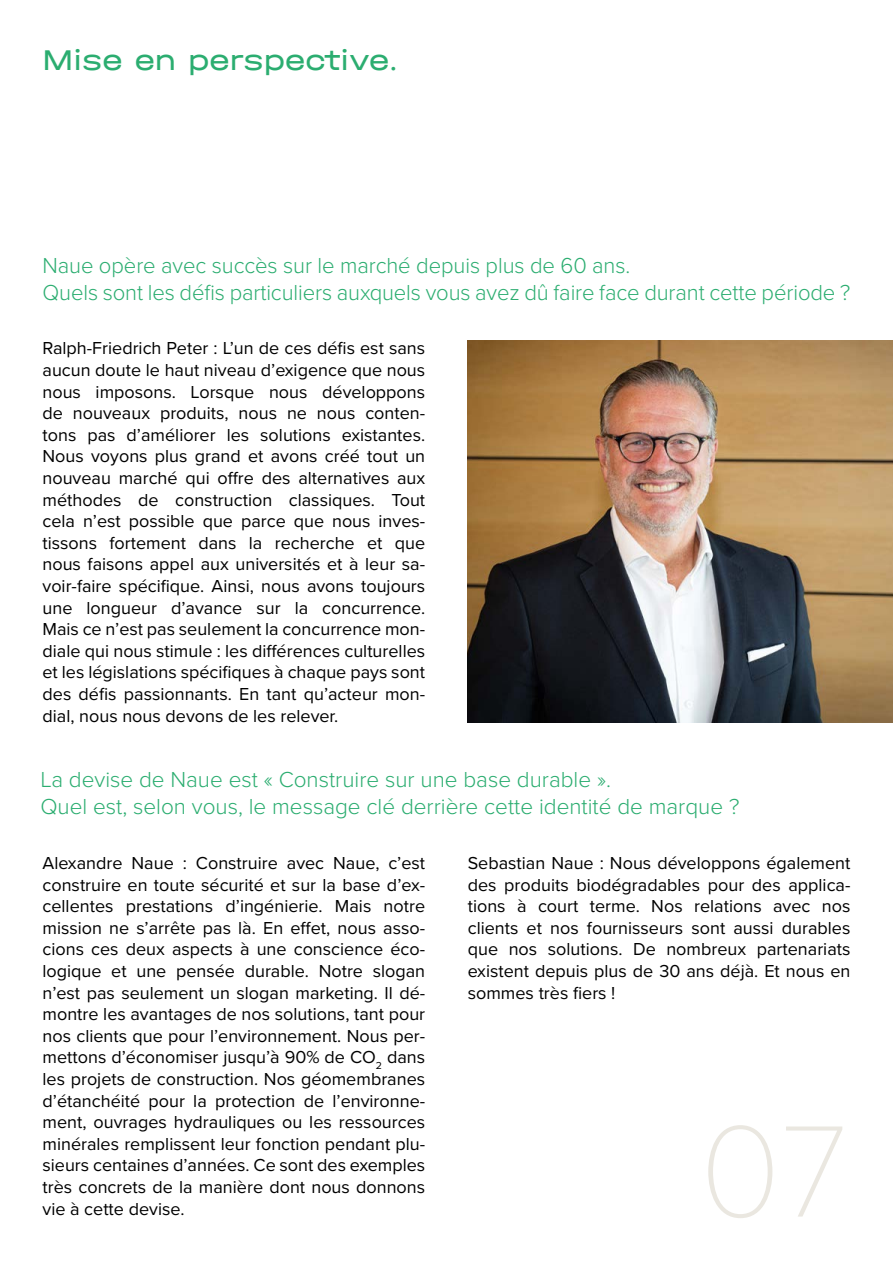
<style>
.page{position:relative;width:893px;height:1263px;background:#fff}
.page>*{position:absolute;margin:0;border:0;box-sizing:border-box;transform-origin:0 0}
.t1{font:100 135px "Proxima Nova T";color:#eae7e0}
.t2{font:30px "Halvar Breit";color:#2bad70}
.t3{font:300 22.5px/27px "Proxima Nova";letter-spacing:-.005em;color:#2bad70}
.t4{font:18px/21.6px "Proxima Nova";color:#000;text-align:justify}
</style>
<div class="page">
<img style="left:468px;top:340px;width:425px;height:383px">
<h2 class="t2" style="left:43px;top:41px;width:357px">Mise en perspective.</h2>
<p class="t3" style="left:43px;top:251px;width:809px">Naue opère avec succès sur le marché depuis plus de 60 ans.<br>Quels sont les défis particuliers auxquels vous avez dû faire face durant cette période ?</p>
<p class="t4" style="left:43px;top:337px;width:384px">Ralph-Friedrich Peter : L’un de ces défis est sans aucun doute le haut niveau d’exigence que nous nous imposons. Lorsque nous développons de nouveaux produits, nous ne nous conten&shy;tons pas d’améliorer les solutions existantes.<br>Nous voyons plus grand et avons créé tout un nouveau marché qui offre des alternatives aux méthodes de construction classiques. Tout cela n’est possible que parce que nous inves&shy;tissons fortement dans la recherche et que nous faisons appel aux universités et à leur sa&shy;voir-faire spécifique. Ainsi, nous avons toujours une longueur d’avance sur la concurrence.<br>Mais ce n’est pas seulement la concurrence mon&shy;diale qui nous stimule : les différences culturelles et les législations spécifiques à chaque pays sont des défis passionnants. En tant qu’acteur mon&shy;dial, nous nous devons de les relever.</p>
<p class="t3" style="left:40px;top:765px;width:700px">La devise de Naue est « Construire sur une base durable ».<br>Quel est, selon vous, le message clé derrière cette identité de marque ?</p>
<p class="t4" style="left:43px;top:851px;width:384px">Alexandre Naue : Construire avec Naue, c’est construire en toute sécurité et sur la base d’ex&shy;cellentes prestations d’ingénierie. Mais notre mission ne s’arrête pas là. En effet, nous asso&shy;cions ces deux aspects à une conscience éco&shy;logique et une pensée durable. Notre slogan n’est pas seulement un slogan marketing. Il dé&shy;montre les avantages de nos solutions, tant pour nos clients que pour l’environnement. Nous per&shy;mettons d’économiser jusqu’à 90% de CO<sub>2</sub> dans les projets de construction. Nos géomembranes d’étanchéité pour la protection de l’environne&shy;ment, ouvrages hydrauliques ou les ressources minérales remplissent leur fonction pendant plu&shy;sieurs centaines d’années. Ce sont des exemples très concrets de la manière dont nous donnons vie à cette devise.</p>
<p class="t4" style="left:468px;top:851px;width:384px">Sebastian Naue : Nous développons également des produits biodégradables pour des applica&shy;tions à court terme. Nos relations avec nos clients et nos fournisseurs sont aussi durables que nos solutions. De nombreux partenariats existent depuis plus de 30 ans déjà. Et nous en sommes très fiers !</p>
<h1 class="t1" style="left:699px;top:1071px;width:149px">07</h1>
</div>
